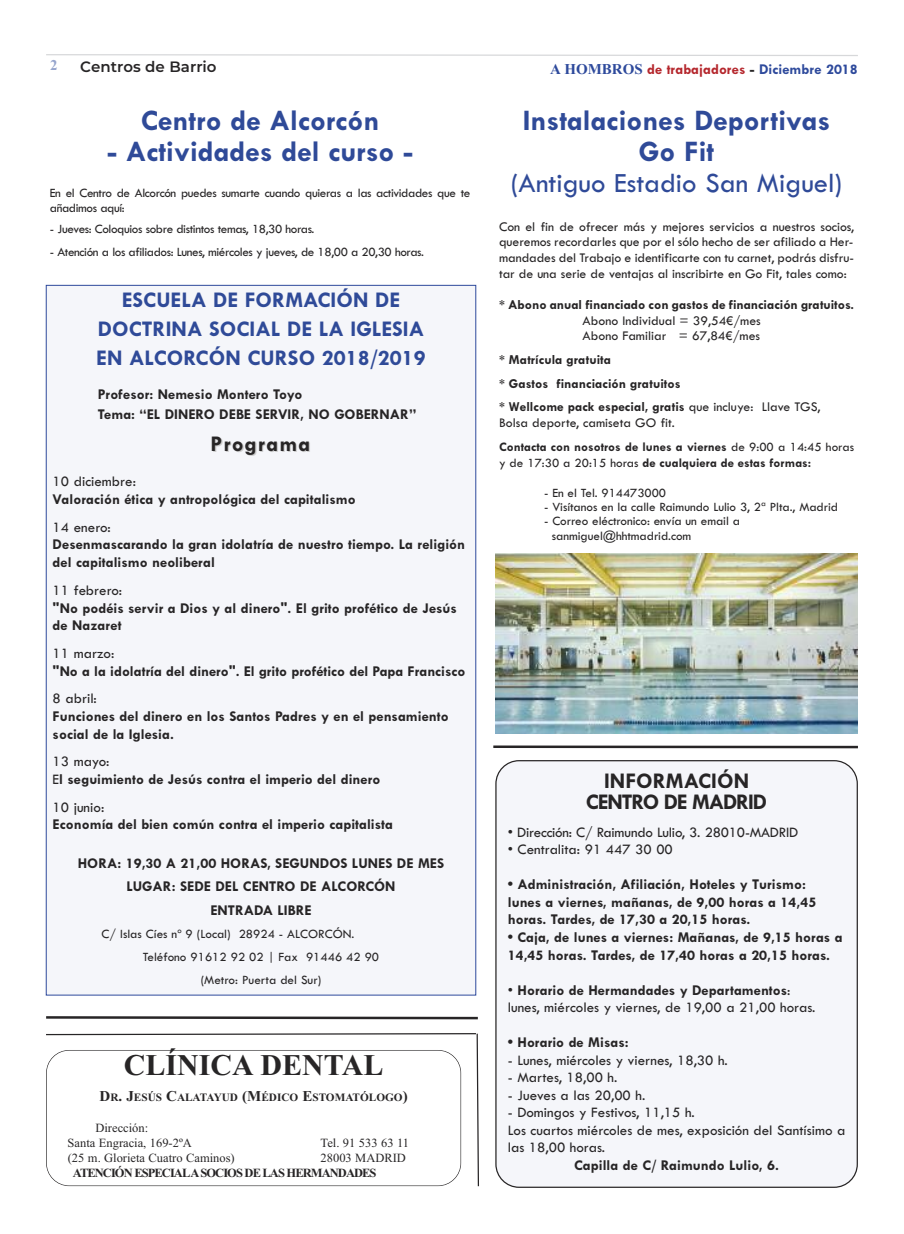
<style>
.page{position:relative;width:904px;height:1234px;background:#fff}
.page>*{position:absolute;margin:0;border:0;box-sizing:border-box;transform-origin:0 0}
.t1{font:700 30px/31.2px "Tw Cen";color:#2f4a98;text-align:center}
.t2{font:700 30px "Times New Roman";color:#272526}
.t3{font:28.75px "Tw Cen";color:#2f4a98}
.t4{font:700 22.5px/28.8px "Tw Cen";color:#2f4a98;text-align:center}
.t5{font:700 22.5px/21.2px "Tw Cen";letter-spacing:-.05em;color:#272526;text-align:center}
.t6{font:700 22.5px "Tw Cen";letter-spacing:.05em;color:#272526}
.t7{font:700 15px/17.6px "Tw Cen";color:#272526}
.t8{font:15px/17.5px "Tw Cen";color:#272526}
.t9{font:700 15px "Tw Cen";color:#b5272d}
.t10{font:600 15px "Montserrat";color:#272526}
.t11{font:700 15px "Times New Roman";color:#96a5cd}
.t12{font:13.75px/15.6px "Tw Cen";color:#272526;text-align:justify}
.t13{font:700 13.75px/23.8px "Tw Cen";color:#272526}
.t14{font:13.12px/14.4px "Tw Cen";letter-spacing:-.025em;color:#272526}
.t15{font:13.12px/14.4px "Tw Cen";letter-spacing:-.005em;color:#272526}
.t16{font:700 13.12px/15.6px "Tw Cen";color:#272526}
.t17{font:13.12px "Tw Cen";color:#272526}
.t18{font:12.5px/15px "Times New Roman";color:#272526}
.t19{font:700 12.5px "Times New Roman";letter-spacing:-.075em;color:#272526}
.t20{font:700 11.25px "Times New Roman";color:#272526}
.s1{font-family:"Times New Roman";color:#2e4a9c}
.s2{color:#272526}
.s3{color:#2e4a9c}
.s4{font-weight:400}
.s5{font-size:15px}
.s6{font-weight:700}
</style>
<div class="page">
<svg style="left:46px;top:54px;width:812px;height:2px"></svg>
<div style="left:46px;top:285px;width:429px;height:709px;background:#f5f6fa"></div>
<svg style="left:46px;top:1016px;width:432px;height:4px;background:#777676"></svg>
<hr style="left:493px;top:745px;width:365px;height:3px;background:#272526">
<div style="left:495px;top:760px;width:362px;height:427px;background:#f5f6fa"></div>
<svg style="left:46px;top:1033px;width:433px;height:154px"></svg>
<img style="left:495px;top:553px;width:362px;height:180px">
<p class="t11" style="left:50px;top:56px;width:9px">2</p>
<p class="t10" style="left:80px;top:56px;width:138px">Centros de Barrio</p>
<p class="t9" style="left:550px;top:60px;width:309px"><span class="s1">A HOMBROS</span> de trabajadores <span class="s2">-</span> <span class="s3">Diciembre 2018</span></p>
<h1 class="t1" style="left:141px;top:104px;width:240px">Centro de Alcorcón</h1>
<h1 class="t1" style="left:107px;top:135px;width:307px">- Actividades del curso -</h1>
<p class="t14" style="left:50px;top:185px;width:422px">En el Centro de Alcorcón puedes sumarte cuando quieras a las actividades que te añadimos aquí:</p>
<p class="t14" style="left:50px;top:221px;width:266px">- Jueves: Coloquios sobre distintos temas, 18,30 horas.</p>
<p class="t14" style="left:50px;top:244px;width:375px">- Atención a los afiliados: Lunes, miércoles y jueves, de 18,00 a 20,30 horas.</p>
<h3 class="t4" style="left:96px;top:285px;width:331px">ESCUELA DE FORMACIÓN DE<br>DOCTRINA SOCIAL DE LA IGLESIA<br>EN ALCORCÓN CURSO 2018/2019</h3>
<p class="t7" style="left:98px;top:383px;width:320px;line-height:20.2px">Profesor: Nemesio Montero Toyo<br>Tema: “EL DINERO DEBE SERVIR, NO GOBERNAR”</p>
<h3 class="t6" style="left:211px;top:430px;width:101px">Programa</h3>
<p class="t8" style="left:53px;top:472px;width:85px">10 diciembre:</p>
<p class="t7" style="left:53px;top:490px;width:304px">Valoración ética y antropológica del capitalismo</p>
<p class="t8" style="left:53px;top:518px;width:60px">14 enero:</p>
<p class="t7" style="left:53px;top:535px;width:414px">Desenmascarando la gran idolatría de nuestro tiempo. La religión del capitalismo neoliberal</p>
<p class="t8" style="left:53px;top:581px;width:71px">11 febrero:</p>
<p class="t7" style="left:53px;top:598px;width:406px">"No podéis servir a Dios y al dinero". El grito profético de Jesús de Nazaret</p>
<p class="t8" style="left:53px;top:644px;width:63px">11 marzo:</p>
<p class="t7" style="left:53px;top:661px;width:414px">"No a la idolatría del dinero". El grito profético del Papa Francisco</p>
<p class="t8" style="left:53px;top:689px;width:46px">8 abril:</p>
<p class="t7" style="left:53px;top:706px;width:397px">Funciones del dinero en los Santos Padres y en el pensamiento social de la Iglesia.</p>
<p class="t7" style="left:53px;top:752px;width:329px"><span class="s4">13 mayo:<br>E</span>l seguimiento de Jesús contra el imperio del dinero</p>
<p class="t8" style="left:53px;top:797px;width:53px">10 junio:</p>
<p class="t7" style="left:53px;top:815px;width:342px">Economía del bien común contra el imperio capitalista</p>
<p class="t7" style="left:78px;top:851px;width:368px;line-height:23.1px;text-align:center">HORA: 19,30 A 21,00 HORAS, SEGUNDOS LUNES DE MES<br>LUGAR: SEDE DEL CENTRO DE ALCORCÓN<br>ENTRADA LIBRE</p>
<p class="t17" style="left:102px;top:925px;width:254px">C/ Islas Cíes nº 9 (Local) 28924 - ALCORCÓN.</p>
<p class="t17" style="left:143px;top:948px;width:238px">Teléfono 91612 92 02 | Fax 91446 42 90</p>
<p class="t17" style="left:201px;top:971px;width:122px">(Metro: Puerta del Sur)</p>
<h1 class="t2" style="left:124px;top:1046px;width:261px">CLÍNICA DENTAL</h1>
<p class="t20" style="left:100px;top:1089px;width:309px"><span class="s5">D</span>R<span class="s5">. J</span>ESÚS <span class="s5">C</span>ALATAYUD <span class="s5">(M</span>ÉDICO <span class="s5">E</span>STOMATÓLOGO<span class="s5">)</span></p>
<p class="t18" style="left:68px;top:1119px;width:126px;text-indent:28px">Dirección:<br>Santa Engracia, 169-2ºA</p>
<p class="t18" style="left:320px;top:1134px;width:90px">Tel. 91 533 63 11</p>
<p class="t18" style="left:68px;top:1149px;width:168px">(25 m. Glorieta Cuatro Caminos)</p>
<p class="t18" style="left:320px;top:1149px;width:87px">28003 MADRID</p>
<p class="t19" style="left:73px;top:1165px;width:305px">ATENCIÓN ESPECIALASOCIOS DE LAS HERMANDADES</p>
<h1 class="t1" style="left:523px;top:104px;width:309px">Instalaciones Deportivas<br>Go Fit</h1>
<h2 class="t3" style="left:511px;top:165px;width:333px">(Antiguo Estadio San Miguel)</h2>
<p class="t12" style="left:499px;top:218px;width:356px">Con el fin de ofrecer más y mejores servicios a nuestros socios, queremos recordarles que por el sólo hecho de ser afiliado a Her&shy;mandades del Trabajo e identificarte con tu carnet, podrás disfru&shy;tar de una serie de ventajas al inscribirte en Go Fit, tales como:</p>
<p class="t13" style="left:499px;top:292px;width:356px">* Abono anual financiado con gastos de financiación gratuitos.</p>
<p class="t12" style="left:582px;top:312px;width:180px">Abono Individual = 39,54€/mes<br>Abono Familiar = 67,84€/mes</p>
<p class="t13" style="left:499px;top:347px;width:323px">* Matrícula gratuita<br>* Gastos financiación gratuitos<br>* Wellcome pack especial, gratis <span class="s4">que incluye: Llave TGS,</span></p>
<p class="t12" style="left:499px;top:414px;width:177px">Bolsa deporte, camiseta GO fit.</p>
<p class="t16" style="left:499px;top:438px;width:356px">Contacta con nosotros de lunes a viernes <span class="s4">de 9:00 a 14:45 horas y de 17:30 a 20:15 horas</span> de cualquiera de estas formas:</p>
<p class="t15" style="left:544px;top:484px;width:124px">- En el Tel. 914473000</p>
<p class="t15" style="left:544px;top:499px;width:295px">- Visítanos en la calle Raimundo Lulio 3, 2ª Plta., Madrid</p>
<p class="t15" style="left:552px;top:513px;width:189px;text-indent:-8px">- Correo eléctronico: envía un email a sanmiguel@hhtmadrid.com</p>
<h3 class="t5" style="left:586px;top:769px;width:183px">INFORMACIÓN<br>CENTRO DE MADRID</h3>
<p class="t8" style="left:508px;top:822px;width:292px">• Dirección: C/ Raimundo Lulio, 3. 28010-MADRID</p>
<p class="t8" style="left:508px;top:840px;width:167px">• Centralita: 91 447 30 00</p>
<p class="t7" style="left:508px;top:875px;width:310px">• Administración, Afiliación, Hoteles y Turismo: lunes a viernes, mañanas, de 9,00 horas a 14,45 horas. Tardes, de 17,30 a 20,15 horas.</p>
<p class="t7" style="left:508px;top:927px;width:336px">• Caja, de lunes a viernes: Mañanas, de 9,15 horas a<br>14,45 horas. Tardes, de 17,40 horas a 20,15 horas.</p>
<p class="t8" style="left:508px;top:980px;width:309px">• <span class="s6">Horario de Hermandades y Departamentos</span>: lunes, miércoles y viernes, de 19,00 a 21,00 horas.</p>
<p class="t7" style="left:508px;top:1032px;width:122px">• Horario de Misas:</p>
<p class="t8" style="left:508px;top:1050px;width:222px">- Lunes, miércoles y viernes, 18,30 h.</p>
<p class="t8" style="left:508px;top:1067px;width:111px">- Martes, 18,00 h.</p>
<p class="t8" style="left:508px;top:1085px;width:139px">- Jueves a las 20,00 h.</p>
<p class="t8" style="left:508px;top:1102px;width:339px">- Domingos y Festivos, 11,15 h.<br>Los cuartos miércoles de mes, exposición del Santísimo a las 18,00 horas.</p>
<p class="t7" style="left:574px;top:1155px;width:206px">Capilla de C/ Raimundo Lulio, 6.</p>
</div>
